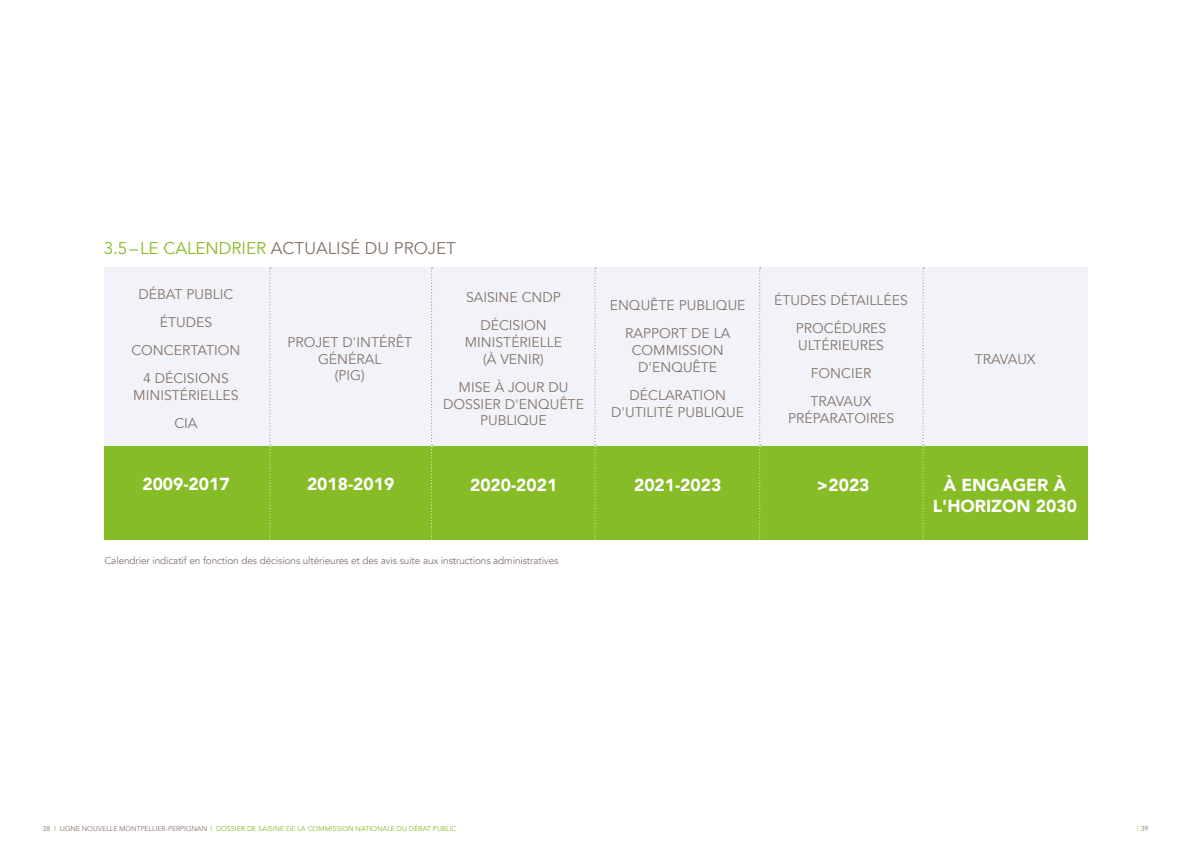
<style>
.page{position:relative;width:1191px;height:842px;background:#fff}
.page>*{position:absolute;margin:0;border:0;box-sizing:border-box;transform-origin:0 0}
.t1{font:900 17.3px/20.8px "Avenir";color:#fff;text-align:center}
.t2{font:17px "Avenir";color:#84746c}
.t3{font:14px/28.1px "Avenir";color:#84746c;text-align:center}
.t4{font:10px "Avenir";letter-spacing:-.01em;color:#84746c}
.t5{font:7px "Avenir";color:#86bc25}
.t6{font:7px "Avenir";color:#84746c}
.s1{color:#86bc25}
.s2{color:#84746c}
</style>
<div class="page">
<div style="left:104px;top:267px;width:164px;height:179px;background:#f2f3f8"></div>
<div style="left:104px;top:446px;width:983px;height:93px;background:#86bc25"></div>
<div style="left:596px;top:267px;width:163px;height:179px;background:#f2f3f8"></div>
<div style="left:268px;top:267px;width:164px;height:179px;background:#f2f3f8"></div>
<div style="left:759px;top:267px;width:164px;height:179px;background:#f2f3f8"></div>
<div style="left:431px;top:267px;width:164px;height:179px;background:#f2f3f8"></div>
<div style="left:923px;top:268px;width:164px;height:178px;background:#f2f3f8"></div>
<svg style="left:269px;top:267px;width:2px;height:273px"></svg>
<svg style="left:431px;top:267px;width:1px;height:273px"></svg>
<svg style="left:594px;top:267px;width:2px;height:273px"></svg>
<svg style="left:759px;top:267px;width:1px;height:273px"></svg>
<svg style="left:922px;top:267px;width:2px;height:273px"></svg>
<p class="t2" style="left:104px;top:238px;width:354px"><span class="s1">3.5– LE CALENDRIER</span> ACTUALISÉ DU PROJET</p>
<p class="t3" style="left:131px;top:280px;width:111px">DÉBAT PUBLIC<br>ÉTUDES<br>CONCERTATION<br>4 DÉCISIONS</p>
<p class="t3" style="left:133px;top:382px;width:107px">MINISTÉRIELLES<br>CIA</p>
<p class="t3" style="left:466px;top:283px;width:96px">SAISINE CNDP<br>DÉCISION</p>
<p class="t3" style="left:465px;top:334px;width:99px;line-height:16.8px">MINISTÉRIELLE (À VENIR)</p>
<p class="t3" style="left:443px;top:379px;width:142px;line-height:16.8px">MISE À JOUR DU<br>DOSSIER D'ENQUÊTE<br>PUBLIQUE</p>
<p class="t3" style="left:287px;top:334px;width:126px;line-height:16.8px">PROJET D'INTÉRÊT<br>GÉNÉRAL<br>(PIG)</p>
<p class="t3" style="left:610px;top:292px;width:137px">ENQUÊTE PUBLIQUE<br>RAPPORT DE LA</p>
<p class="t3" style="left:631px;top:342px;width:93px;line-height:16.8px">COMMISSION<br>D'ENQUÊTE</p>
<p class="t3" style="left:611px;top:387px;width:135px;line-height:16.8px">DÉCLARATION<br>D'UTILITÉ PUBLIQUE</p>
<p class="t3" style="left:774px;top:286px;width:135px">ÉTUDES DÉTAILLÉES<br>PROCÉDURES</p>
<p class="t3" style="left:798px;top:331px;width:87px">ULTÉRIEURES<br>FONCIER<br>TRAVAUX</p>
<p class="t3" style="left:788px;top:404px;width:107px">PRÉPARATOIRES</p>
<p class="t3" style="left:974px;top:345px;width:63px">TRAVAUX</p>
<p class="t1" style="left:142px;top:474px;width:89px">2009-2017</p>
<p class="t1" style="left:307px;top:474px;width:89px">2018-2019</p>
<p class="t1" style="left:470px;top:474px;width:89px">2020-2021</p>
<p class="t1" style="left:634px;top:474px;width:89px">2021-2023</p>
<p class="t1" style="left:817px;top:475px;width:54px">&gt;2023</p>
<p class="t1" style="left:933px;top:474px;width:146px">À ENGAGER À<br>L'HORIZON 2030</p>
<p class="t4" style="left:104px;top:554px;width:455px">Calendrier indicatif en fonction des décisions ultérieures et des avis suite aux instructions administratives</p>
<p class="t5" style="left:43px;top:825px;width:415px"><span class="s2">38</span> I <span class="s2">LIGNE NOUVELLE MONTPELLIER-PERPIGNAN</span> I DOSSIER DE SAISINE DE LA COMMISSION NATIONALE DU DÉBAT PUBLIC</p>
<p class="t6" style="left:1136px;top:825px;width:13px"><span class="s1">I</span> 39</p>
</div>
